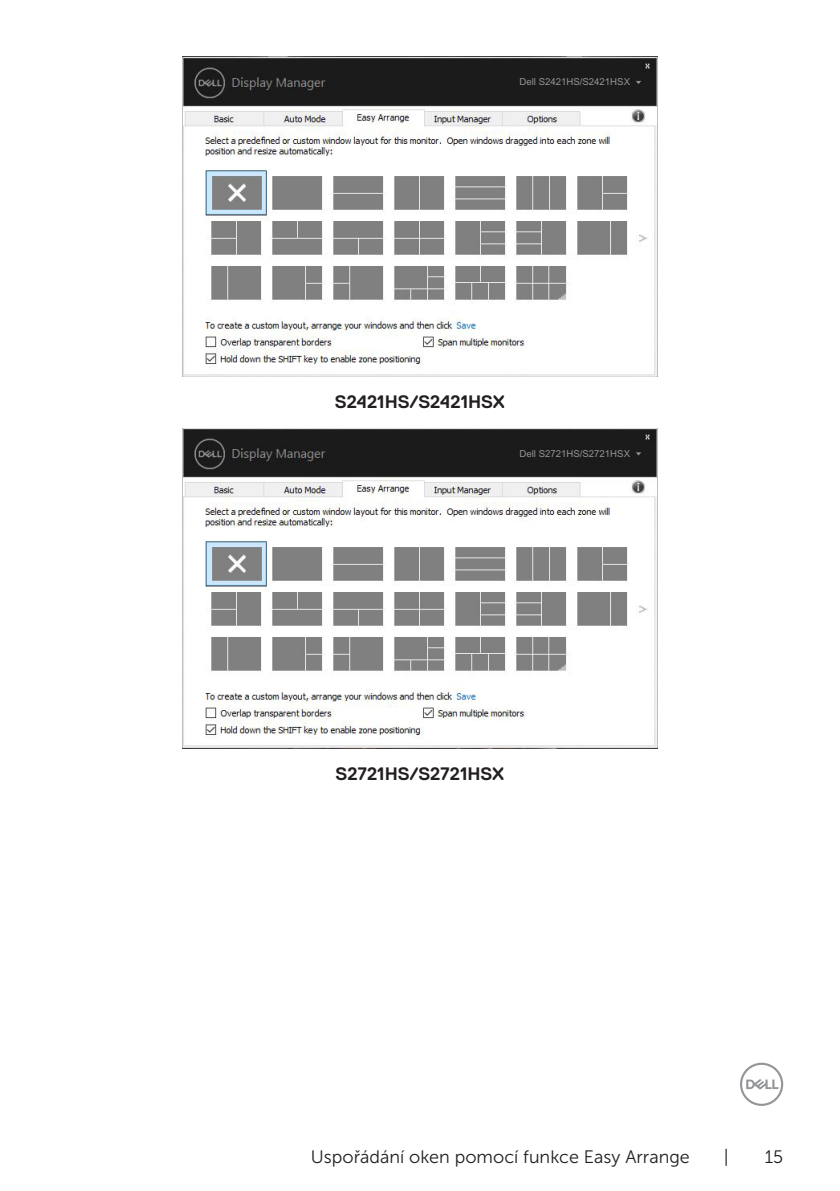
<style>
.page{position:relative;width:840px;height:1191px;background:#fff}
.page>*{position:absolute;margin:0;border:0;box-sizing:border-box;transform-origin:0 0}
.t1{font:18px "Museo Sans For Dell 300";color:#231f20}
.Paragraph{font:700 18px "Dell Replica";color:#231f20}
.t2{font:9.6px "Arial";color:#939393}
</style>
<div class="page">
<svg style="left:740px;top:1062px;width:42px;height:44px"></svg>
<img style="left:182px;top:57px;width:475px;height:320px">
<div style="left:539px;top:78px;width:103px;height:11px;background:#1b1b1b"></div>
<img style="left:182px;top:428px;width:475px;height:320px">
<div style="left:539px;top:449px;width:103px;height:11px;background:#1b1b1b"></div>
<svg style="left:636px;top:452px;width:5px;height:3px"></svg>
<p class="t2" style="left:519px;top:76px;width:112px">Dell S2421HS/S2421HSX</p>
<p class="Paragraph" style="left:335px;top:392px;width:171px">S2421HS/S2421HSX</p>
<p class="t2" style="left:519px;top:448px;width:112px">Dell S2721HS/S2721HSX</p>
<p class="Paragraph" style="left:335px;top:763px;width:170px">S2721HS/S2721HSX</p>
<p class="t1" style="left:311px;top:1146px;width:380px">Uspořádání oken pomocí funkce Easy Arrange</p>
<p class="t1" style="left:723px;top:1146px;width:6px">|</p>
<p class="t1" style="left:764px;top:1146px;width:20px">15</p>
</div>
